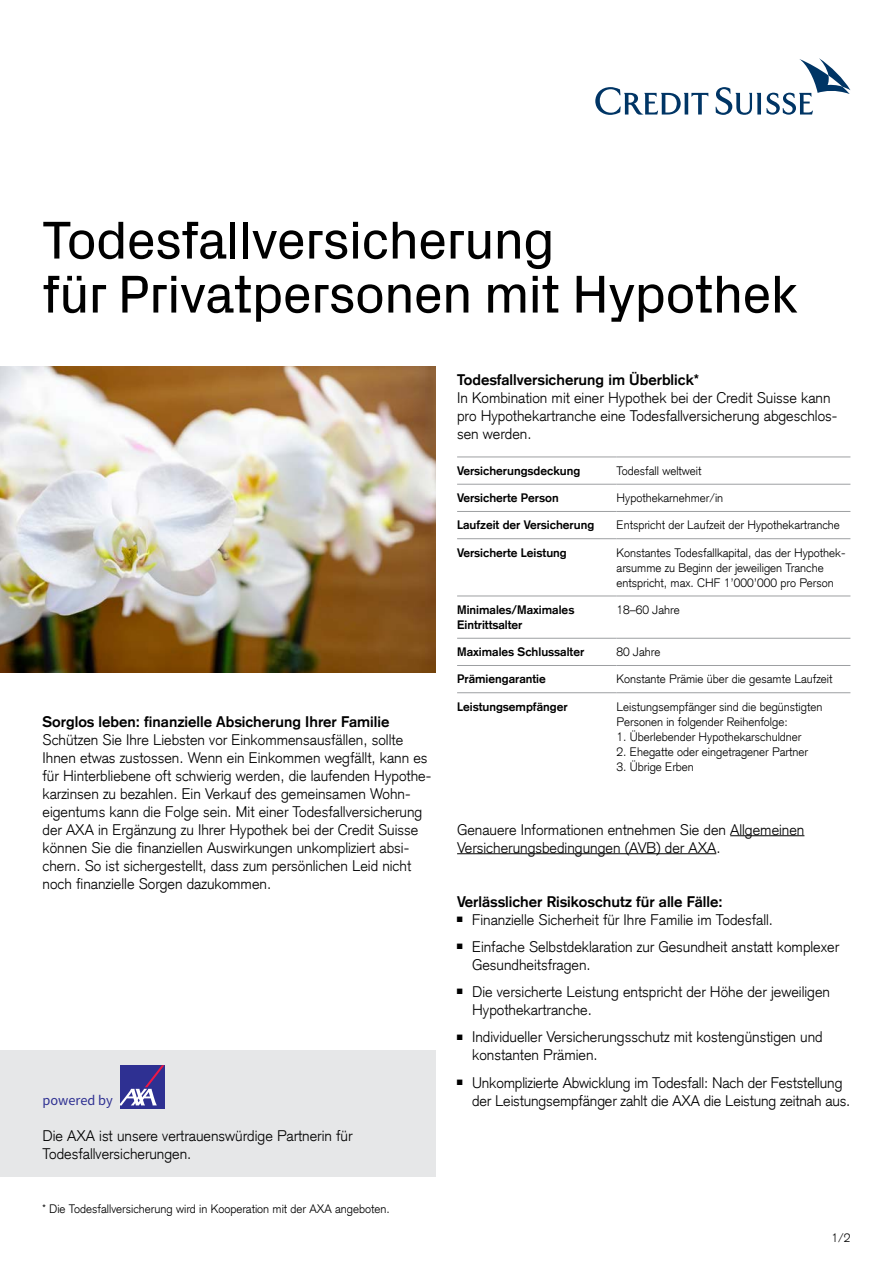
<style>
.page{position:relative;width:893px;height:1263px;background:#fff}
.page>*{position:absolute;margin:0;border:0;box-sizing:border-box;transform-origin:0 0}
.Headline_-_Small{font:54px/54px "Credit Suisse Headline";color:#000}
.Body_Copy_Bold{font:300 15px/18px "Credit Suisse Type";color:#000}
.Body_Copy_Light{font:300 15px/18px "Credit Suisse Type";color:#000}
.Body_Copy_Bold-2{font:700 15px "Credit Suisse Type";color:#000}
.t1{font:14.4px "Source Sans Pro";color:#2e3092}
.language{font:300 12px/15px "Credit Suisse Type";color:#000}
.language-2{font:700 12px/15px "Credit Suisse Type";color:#000}
.Body_Copy_Bold-3{font:300 12px "Credit Suisse Type";color:#000}
.Infographic_Copy_Bol{font:700 12px "Credit Suisse Type";color:#000}
</style>
<div class="page">
<hr style="left:730px;top:835px;width:74px;height:1px;background:#000">
<hr style="left:457px;top:853px;width:259px;height:1px;background:#000">
<div style="left:0;top:1051px;width:436px;height:126px;background:#e6e7e8"></div>
<hr style="left:457px;top:484px;width:160px;height:1px;background:#9d9fa2">
<hr style="left:617px;top:484px;width:233px;height:1px;background:#9d9fa2">
<hr style="left:457px;top:511px;width:160px;height:1px;background:#9d9fa2">
<hr style="left:617px;top:511px;width:233px;height:1px;background:#9d9fa2">
<hr style="left:457px;top:596px;width:160px;height:1px;background:#9d9fa2">
<hr style="left:617px;top:596px;width:233px;height:1px;background:#9d9fa2">
<hr style="left:457px;top:638px;width:160px;height:1px;background:#9d9fa2">
<hr style="left:617px;top:638px;width:233px;height:1px;background:#9d9fa2">
<hr style="left:457px;top:538px;width:160px;height:1px;background:#9d9fa2">
<hr style="left:617px;top:538px;width:233px;height:1px;background:#9d9fa2">
<hr style="left:457px;top:665px;width:160px;height:1px;background:#9d9fa2">
<hr style="left:617px;top:665px;width:233px;height:1px;background:#9d9fa2">
<hr style="left:457px;top:692px;width:160px;height:1px;background:#9d9fa2">
<hr style="left:617px;top:692px;width:233px;height:1px;background:#9d9fa2">
<hr style="left:457px;top:457px;width:160px;height:1px;background:#9d9fa2">
<hr style="left:617px;top:457px;width:233px;height:1px;background:#9d9fa2">
<img style="left:0;top:367px;width:436px;height:306px">
<div style="left:120px;top:1065px;width:44px;height:44px;background:#2e3092"></div>
<svg style="left:120px;top:1065px;width:44px;height:40px"></svg>
<svg style="left:595px;top:87px;width:113px;height:28px"></svg>
<svg style="left:716px;top:58px;width:134px;height:57px"></svg>
<p class="Headline_-_Small" style="left:43px;top:209px;width:756px">Todesfallversicherung<br>für Privatpersonen mit Hypothek</p>
<p class="Body_Copy_Bold-2" style="left:43px;top:712px;width:348px">Sorglos leben: finanzielle Absicherung Ihrer Familie</p>
<p class="Body_Copy_Bold" style="left:43px;top:730px;width:390px">Schützen Sie Ihre Liebsten vor Einkommensausfällen, sollte Ihnen etwas zustossen. Wenn ein Einkommen wegfällt, kann es für Hinterbliebene oft schwierig werden, die laufenden Hypothe&shy;karzinsen zu bezahlen. Ein Verkauf des gemeinsamen Wohn&shy;eigentums kann die Folge sein. Mit einer Todesfallversicherung der AXA in Ergänzung zu Ihrer Hypothek bei der Credit Suisse können Sie die finanziellen Auswirkungen unkompliziert absi&shy;chern. So ist sichergestellt, dass zum persönlichen Leid nicht noch finanzielle Sorgen dazukommen.</p>
<p class="t1" style="left:43px;top:1091px;width:72px">powered by</p>
<p class="Body_Copy_Light" style="left:43px;top:1126px;width:312px">Die AXA ist unsere vertrauenswürdige Partnerin für<br>Todesfallversicherungen.</p>
<p class="Body_Copy_Bold-3" style="left:43px;top:1201px;width:349px">* Die Todesfallversicherung wird in Kooperation mit der AXA angeboten.</p>
<p class="Body_Copy_Bold-2" style="left:457px;top:370px;width:243px">Todesfallversicherung im Überblick*</p>
<p class="Body_Copy_Bold" style="left:457px;top:388px;width:382px">In Kombination mit einer Hypothek bei der Credit Suisse kann pro Hypothekartranche eine Todesfallversicherung abgeschlos&shy;sen werden.</p>
<p class="language-2" style="left:457px;top:463px;width:125px">Versicherungsdeckung</p>
<p class="language" style="left:617px;top:463px;width:86px">Todesfall weltweit</p>
<p class="Infographic_Copy_Bol" style="left:457px;top:491px;width:103px">Versicherte Person</p>
<p class="language" style="left:617px;top:490px;width:108px">Hypothekarnehmer/in</p>
<p class="language-2" style="left:457px;top:518px;width:139px">Laufzeit der Versicherung</p>
<p class="language" style="left:617px;top:518px;width:225px">Entspricht der Laufzeit der Hypothekartranche</p>
<p class="language-2" style="left:457px;top:545px;width:111px">Versicherte Leistung</p>
<p class="language" style="left:617px;top:545px;width:230px">Konstantes Todesfallkapital, das der Hypothek&shy;arsumme zu Beginn der jeweiligen Tranche entspricht, max. CHF 1’000’000 pro Person</p>
<p class="language-2" style="left:457px;top:602px;width:119px">Minimales/Maximales<br>Eintrittsalter</p>
<p class="language" style="left:617px;top:602px;width:65px">18–60 Jahre</p>
<p class="language-2" style="left:457px;top:644px;width:129px">Maximales Schlussalter</p>
<p class="language" style="left:617px;top:644px;width:45px">80 Jahre</p>
<p class="Infographic_Copy_Bol" style="left:457px;top:672px;width:90px">Prämiengarantie</p>
<p class="language" style="left:617px;top:672px;width:217px">Konstante Prämie über die gesamte Laufzeit</p>
<p class="Infographic_Copy_Bol" style="left:457px;top:699px;width:112px">Leistungsempfänger</p>
<p class="language" style="left:617px;top:699px;width:207px">Leistungsempfänger sind die begünstigten<br>Personen in folgender Reihenfolge:</p>
<p class="language" style="left:617px;top:729px;width:186px">1. Überlebender Hypothekarschuldner</p>
<p class="language" style="left:617px;top:744px;width:193px">2. Ehegatte oder eingetragener Partner</p>
<p class="language" style="left:617px;top:759px;width:79px">3. Übrige Erben</p>
<p class="Body_Copy_Light" style="left:457px;top:820px;width:349px">Genauere Informationen entnehmen Sie den Allgemeinen<br>Versicherungsbedingungen (AVB) der AXA.</p>
<p class="Body_Copy_Bold-2" style="left:457px;top:892px;width:267px">Verlässlicher Risikoschutz für alle Fälle:</p>
<p class="Body_Copy_Bold" style="left:472px;top:910px;width:302px">Finanzielle Sicherheit für Ihre Familie im Todesfall.</p>
<p class="Body_Copy_Bold" style="left:472px;top:938px;width:368px">Einfache Selbstdeklaration zur Gesundheit anstatt komplexer<br>Gesundheitsfragen.</p>
<p class="Body_Copy_Bold" style="left:472px;top:983px;width:359px">Die versicherte Leistung entspricht der Höhe der jeweiligen<br>Hypothekartranche.</p>
<p class="Body_Copy_Bold" style="left:472px;top:1028px;width:352px">Individueller Versicherungsschutz mit kostengünstigen und konstanten Prämien.</p>
<p class="Body_Copy_Bold" style="left:472px;top:1073px;width:380px">Unkomplizierte Abwicklung im Todesfall: Nach der Feststellung der Leistungsempfänger zahlt die AXA die Leistung zeitnah aus.</p>
<p class="language" style="left:831px;top:1230px;width:20px">1/2</p>
</div>
